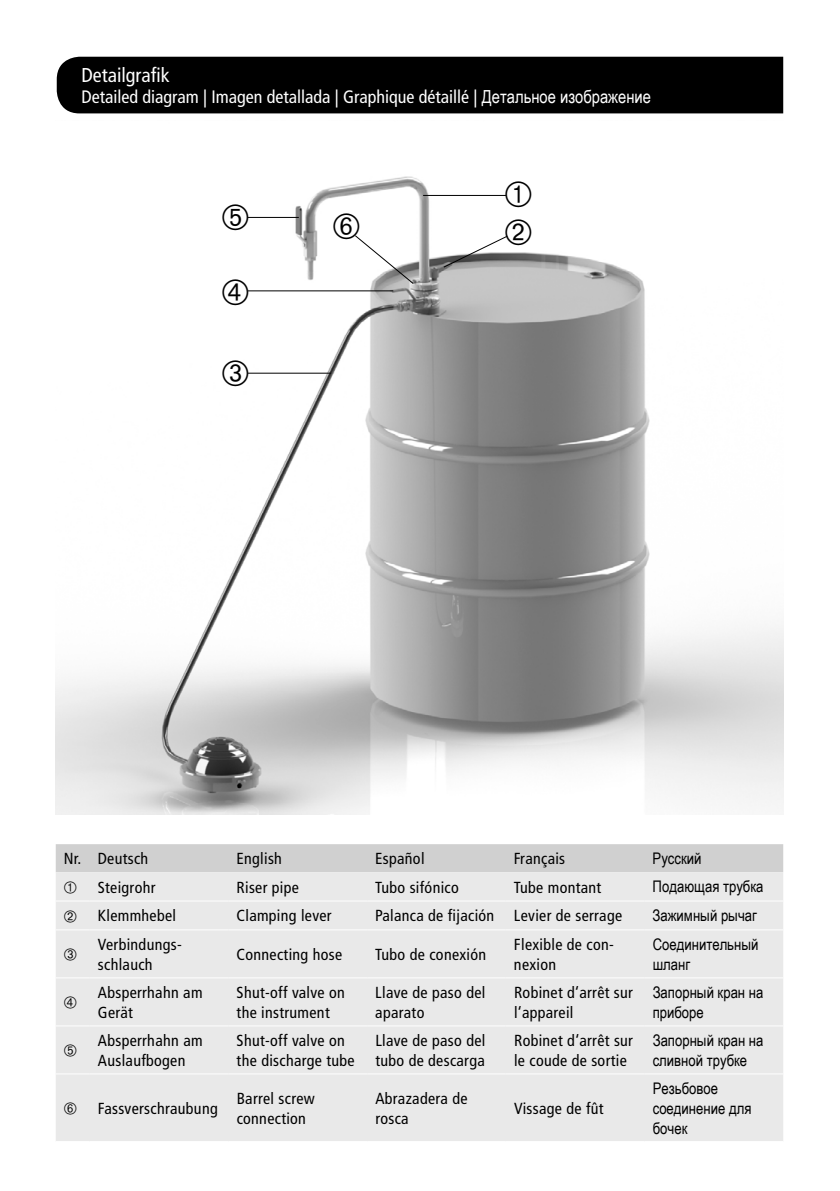
<style>
.page{position:relative;width:840px;height:1191px;background:#fff}
.page>*{position:absolute;margin:0;border:0;box-sizing:border-box;transform-origin:0 0}
.t1{font:condensed 20px "Frutiger";color:#fff}
.t2{font:condensed 18px "Frutiger";color:#fff}
.t3{font:condensed 16px/20px "Frutiger";letter-spacing:.02em;color:#000}
.t4{font:16px/20px "Arial Narrow";color:#000}
.s1{font-family:"Arial Narrow";font-stretch:normal}
</style>
<div class="page">
<img style="left:56px;top:176px;width:726px;height:638px">
<div style="left:56px;top:844px;width:726px;height:28px;background:#d0d0d0"></div>
<div style="left:56px;top:872px;width:726px;height:269px;background:#e9e9e9"></div>
<hr style="left:56px;top:900px;width:34px;height:1px;background:#fff">
<hr style="left:90px;top:900px;width:138px;height:1px;background:#fff">
<hr style="left:228px;top:900px;width:139px;height:1px;background:#fff">
<hr style="left:367px;top:900px;width:138px;height:1px;background:#fff">
<hr style="left:505px;top:900px;width:139px;height:1px;background:#fff">
<hr style="left:644px;top:900px;width:138px;height:1px;background:#fff">
<hr style="left:56px;top:929px;width:34px;height:1px;background:#fff">
<hr style="left:90px;top:929px;width:138px;height:1px;background:#fff">
<hr style="left:228px;top:929px;width:139px;height:1px;background:#fff">
<hr style="left:367px;top:929px;width:138px;height:1px;background:#fff">
<hr style="left:505px;top:929px;width:139px;height:1px;background:#fff">
<hr style="left:644px;top:929px;width:138px;height:1px;background:#fff">
<hr style="left:56px;top:977px;width:34px;height:1px;background:#fff">
<hr style="left:90px;top:977px;width:138px;height:1px;background:#fff">
<hr style="left:228px;top:977px;width:139px;height:1px;background:#fff">
<hr style="left:367px;top:977px;width:138px;height:1px;background:#fff">
<hr style="left:505px;top:977px;width:139px;height:1px;background:#fff">
<hr style="left:644px;top:977px;width:138px;height:1px;background:#fff">
<hr style="left:56px;top:1025px;width:34px;height:1px;background:#fff">
<hr style="left:90px;top:1025px;width:138px;height:1px;background:#fff">
<hr style="left:228px;top:1025px;width:139px;height:1px;background:#fff">
<hr style="left:367px;top:1025px;width:138px;height:1px;background:#fff">
<hr style="left:505px;top:1025px;width:139px;height:1px;background:#fff">
<hr style="left:644px;top:1025px;width:138px;height:1px;background:#fff">
<hr style="left:56px;top:1073px;width:34px;height:1px;background:#fff">
<hr style="left:90px;top:1073px;width:138px;height:1px;background:#fff">
<hr style="left:228px;top:1073px;width:139px;height:1px;background:#fff">
<hr style="left:367px;top:1073px;width:138px;height:1px;background:#fff">
<hr style="left:505px;top:1073px;width:139px;height:1px;background:#fff">
<hr style="left:644px;top:1073px;width:138px;height:1px;background:#fff">
<div style="left:57px;top:57px;width:725px;height:56px;background:#000"></div>
<hr style="left:247px;top:217px;width:51px;height:1px;background:#000">
<hr style="left:423px;top:195px;width:82px;height:1px;background:#000">
<hr style="left:248px;top:373px;width:83px;height:1px;background:#000">
<hr style="left:248px;top:290px;width:145px;height:1px;background:#000">
<svg style="left:505px;top:182px;width:26px;height:25px"></svg>
<svg style="left:442px;top:219px;width:89px;height:49px"></svg>
<svg style="left:222px;top:360px;width:26px;height:26px"></svg>
<svg style="left:222px;top:280px;width:26px;height:25px"></svg>
<svg style="left:222px;top:204px;width:26px;height:26px"></svg>
<svg style="left:64px;top:881px;width:12px;height:12px"></svg>
<svg style="left:64px;top:910px;width:12px;height:12px"></svg>
<svg style="left:64px;top:948px;width:12px;height:12px"></svg>
<svg style="left:64px;top:996px;width:12px;height:12px"></svg>
<svg style="left:64px;top:1044px;width:12px;height:12px"></svg>
<svg style="left:64px;top:1102px;width:13px;height:12px"></svg>
<svg style="left:333px;top:213px;width:81px;height:72px"></svg>
<p class="t1" style="left:81px;top:63px;width:90px">Detailgrafik</p>
<p class="t2" style="left:81px;top:87px;width:570px">Detailed diagram | Imagen detallada | Graphique détaillé | <span class="s1">Детальное изображение</span></p>
<p class="t3" style="left:64px;top:848px;width:86px">Nr. Deutsch</p>
<p class="t3" style="left:236px;top:848px;width:47px">English</p>
<p class="t3" style="left:375px;top:848px;width:51px">Español</p>
<p class="t3" style="left:513px;top:848px;width:53px">Français</p>
<p class="t4" style="left:652px;top:847px;width:50px">Русский</p>
<p class="t3" style="left:98px;top:877px;width:59px">Steigrohr</p>
<p class="t3" style="left:236px;top:877px;width:64px">Riser pipe</p>
<p class="t3" style="left:375px;top:877px;width:85px">Tubo sifónico</p>
<p class="t3" style="left:513px;top:877px;width:89px">Tube montant</p>
<p class="t4" style="left:652px;top:876px;width:112px">Подающая трубка</p>
<p class="t3" style="left:98px;top:906px;width:80px">Klemmhebel</p>
<p class="t3" style="left:236px;top:906px;width:97px">Clamping lever</p>
<p class="t3" style="left:375px;top:906px;width:248px">Palanca de fijación Levier de serrage</p>
<p class="t4" style="left:652px;top:905px;width:106px">Зажимный рычаг</p>
<p class="t3" style="left:98px;top:934px;width:85px">Verbindungs&shy;schlauch</p>
<p class="t3" style="left:236px;top:944px;width:107px">Connecting hose</p>
<p class="t3" style="left:375px;top:944px;width:112px">Tubo de conexión</p>
<p class="t3" style="left:513px;top:934px;width:101px">Flexible de con&shy;nexion</p>
<p class="t4" style="left:652px;top:933px;width:107px">Соединительный шланг</p>
<p class="t3" style="left:98px;top:982px;width:106px">Absperrhahn am<br>Gerät</p>
<p class="t3" style="left:236px;top:982px;width:110px">Shut-off valve on the instrument</p>
<p class="t3" style="left:375px;top:982px;width:111px">Llave de paso del aparato</p>
<p class="t3" style="left:513px;top:982px;width:120px">Robinet d‘arrêt sur l‘appareil</p>
<p class="t4" style="left:652px;top:981px;width:112px">Запорный кран на приборе</p>
<p class="t3" style="left:98px;top:1030px;width:106px">Absperrhahn am<br>Auslaufbogen</p>
<p class="t3" style="left:236px;top:1030px;width:119px">Shut-off valve on the discharge tube</p>
<p class="t3" style="left:375px;top:1030px;width:111px">Llave de paso del tubo de descarga</p>
<p class="t3" style="left:513px;top:1030px;width:120px">Robinet d‘arrêt sur le coude de sortie</p>
<p class="t4" style="left:652px;top:1029px;width:112px">Запорный кран на сливной трубке</p>
<p class="t3" style="left:98px;top:1098px;width:121px">Fassverschraubung</p>
<p class="t3" style="left:236px;top:1088px;width:80px">Barrel screw connection</p>
<p class="t3" style="left:375px;top:1088px;width:94px">Abrazadera de rosca</p>
<p class="t3" style="left:514px;top:1098px;width:91px">Vissage de fût</p>
<p class="t4" style="left:652px;top:1077px;width:100px">Резьбовое соединение для бочек</p>
</div>
